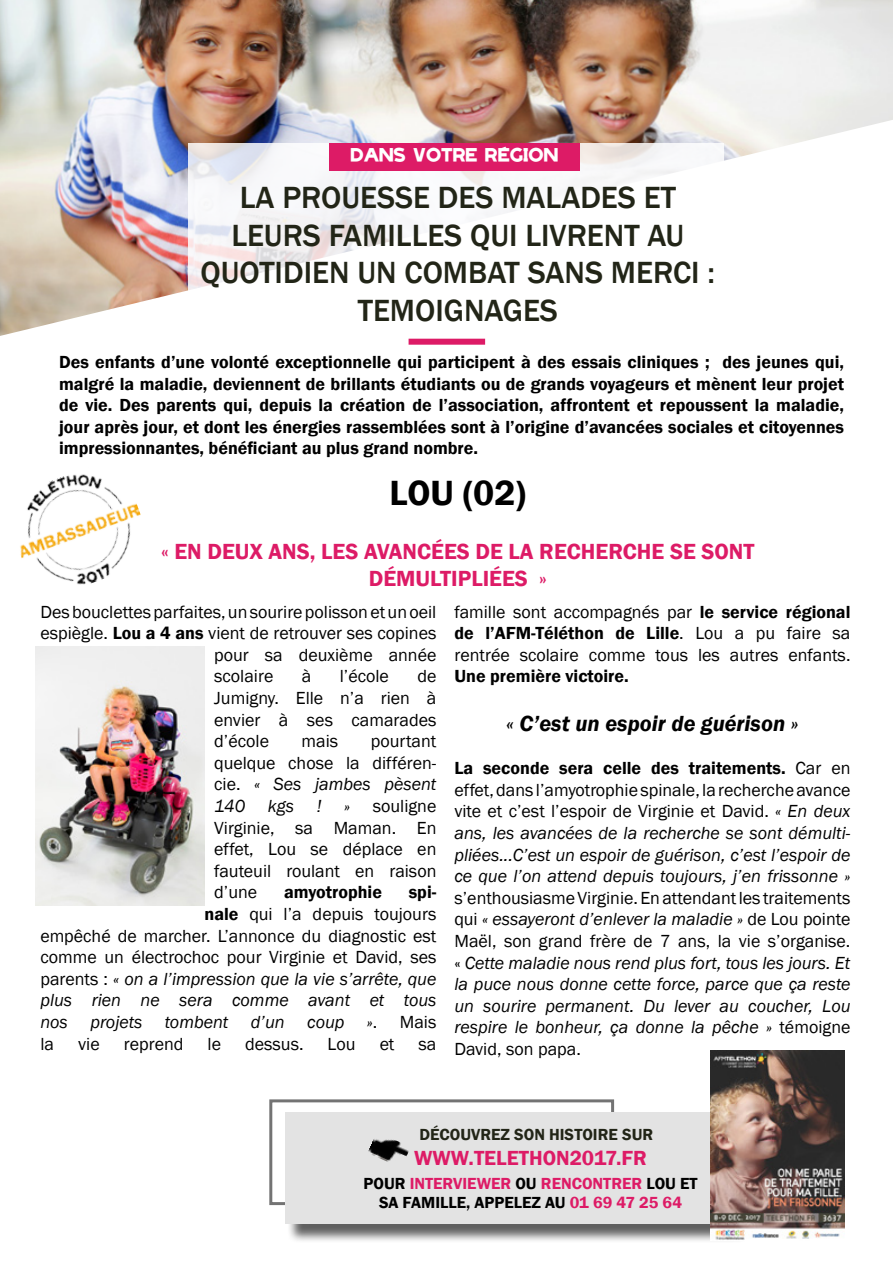
<style>
.page{position:relative;width:893px;height:1263px;background:#fff}
.page>*{position:absolute;margin:0;border:0;box-sizing:border-box;transform-origin:0 0}
.t1{font:600 36px "Franklin Gothic";color:#000}
.t2{font:500 31.5px/37.8px "Franklin Gothic";color:#222517;text-align:center}
.t3{font:600 22.5px/27px "Franklin Gothic";color:#dd1b66;text-align:center}
.t4{font:italic 600 22.5px "Franklin Gothic";color:#000}
.t5{font:600 21px "Franklin Gothic";color:#dd1b66}
.t6{font:italic 18px/21.6px "Franklin Gothic";color:#000;text-align:justify}
.t7{font:18px/21.6px "Franklin Gothic";color:#000;text-align:justify}
.t8{font:600 18px/21.6px "Franklin Gothic";color:#000;text-align:justify}
.t9{font:600 16.5px/19.8px "Franklin Gothic";color:#dd1b66;text-align:center}
.t10{font:600 16.5px "Franklin Gothic";color:#222517}
.t11{font:700 15px "AFM Telethon";color:#fff}
.s1{font-weight:600}
.s2{font-style:italic}
.s3{font-style:normal}
.s4{font-weight:600;font-style:normal}
.s5{color:#000}
</style>
<div class="page">
<img style="left:0;top:0;width:893px;height:336px">
<div style="left:189px;top:143px;width:535px;height:232px;background:#fff"></div>
<div style="left:329px;top:143px;width:251px;height:28px;background:#dd1b66"></div>
<div style="left:409px;top:339px;width:76px;height:6px;background:#dd1b66"></div>
<img style="left:20px;top:474px;width:121px;height:111px">
<div style="left:287px;top:1114px;width:461px;height:128px;background:#000;opacity:.63"></div>
<div style="left:285px;top:1112px;width:445px;height:112px;background:#e3e3e3"></div>
<img style="left:710px;top:1050px;width:135px;height:191px">
<img style="left:35px;top:646px;width:169px;height:260px">
<img style="left:368px;top:1139px;width:41px;height:23px">
<p class="t11" style="left:350px;top:150px;width:209px">DANS VOTRE RÉGION</p>
<h2 class="t2" style="left:201px;top:179px;width:516px">LA PROUESSE DES MALADES ET<br>LEURS FAMILLES QUI LIVRENT AU<br>QUOTIDIEN UN COMBAT SANS MERCI :<br>TEMOIGNAGES</h2>
<p class="t8" style="left:59px;top:351px;width:786px">Des enfants d’une volonté exceptionnelle qui participent à des essais cliniques ; des jeunes qui, malgré la maladie, deviennent de brillants étudiants ou de grands voyageurs et mènent leur projet de vie. Des parents qui, depuis la création de l’association, affrontent et repoussent la maladie, jour après jour, et dont les énergies rassemblées sont à l’origine d’avancées sociales et citoyennes impressionnantes, bénéficiant au plus grand nombre.</p>
<h1 class="t1" style="left:390px;top:470px;width:138px">LOU (02)</h1>
<p class="t3" style="left:161px;top:538px;width:595px">« EN DEUX ANS, LES AVANCÉES DE LA RECHERCHE SE SONT<br>DÉMULTIPLIÉES »</p>
<p class="t7" style="left:40px;top:601px;width:398px">Des bouclettes parfaites, un sourire polisson et un oeil</p>
<p class="t7" style="left:40px;top:623px;width:398px">espiègle. <span class="s1">Lou a 4 ans</span> vient de retrouver ses copines</p>
<p class="t7" style="left:214px;top:644px;width:224px">pour sa deuxième année</p>
<p class="t7" style="left:214px;top:666px;width:61px">scolaire</p>
<p class="t7" style="left:302px;top:666px;width:11px">à</p>
<p class="t7" style="left:340px;top:666px;width:51px">l’école</p>
<p class="t7" style="left:214px;top:666px;width:224px;text-indent:203px">de Jumigny. Elle n’a rien à envier à ses camarades d’école</p>
<p class="t7" style="left:302px;top:731px;width:38px">mais</p>
<p class="t7" style="left:214px;top:731px;width:224px;text-indent:157px">pourtant quelque chose la différen&shy;cie. <span class="s2">« Ses jambes pèsent 140</span></p>
<p class="t7" style="left:214px;top:795px;width:224px;text-indent:130px"><span class="s2">»</span> souligne Virginie, sa Maman. En effet, Lou se déplace en fauteuil roulant en raison d’une</p>
<p class="t6" style="left:268px;top:795px;width:28px">kgs</p>
<p class="t6" style="left:317px;top:795px;width:6px">!</p>
<p class="t8" style="left:284px;top:882px;width:100px">amyotrophie</p>
<p class="t8" style="left:409px;top:882px;width:29px">spi-</p>
<p class="t7" style="left:204px;top:903px;width:233px"><span class="s1">nale</span> qui l’a depuis toujours</p>
<p class="t7" style="left:40px;top:925px;width:398px">empêché de marcher. L’annonce du diagnostic est</p>
<p class="t7" style="left:40px;top:947px;width:398px">comme un électrochoc pour Virginie et David, ses</p>
<p class="t6" style="left:40px;top:968px;width:398px"><span class="s3">parents :</span> « on a l’impression que la vie s’arrête, que</p>
<p class="t6" style="left:40px;top:990px;width:397px">plus rien ne sera comme avant et tous</p>
<p class="t6" style="left:40px;top:1011px;width:397px">nos projets tombent d’un coup »<span class="s3">. Mais</span></p>
<p class="t7" style="left:40px;top:1033px;width:15px">la</p>
<p class="t7" style="left:78px;top:1033px;width:23px">vie</p>
<p class="t7" style="left:124px;top:1033px;width:61px">reprend</p>
<p class="t7" style="left:208px;top:1033px;width:15px">le</p>
<p class="t7" style="left:245px;top:1033px;width:60px">dessus.</p>
<p class="t7" style="left:328px;top:1033px;width:29px">Lou</p>
<p class="t7" style="left:380px;top:1033px;width:16px">et</p>
<p class="t7" style="left:419px;top:1033px;width:19px">sa</p>
<p class="t7" style="left:454px;top:601px;width:398px">famille sont accompagnés par <span class="s1">le service régional de l’AFM-Téléthon de Lille</span>. Lou a pu faire sa rentrée scolaire comme tous les autres enfants.</p>
<p class="t8" style="left:454px;top:666px;width:176px">Une première victoire.</p>
<p class="t4" style="left:506px;top:709px;width:294px">« C’est un espoir de guérison »</p>
<p class="t6" style="left:454px;top:758px;width:398px"><span class="s4">La seconde sera celle des traitements.</span> <span class="s3">Car en effet, dans l’amyotrophie spinale, la recherche avance vite et c’est l’espoir de Virginie et David.</span> « En deux ans, les avancées de la recherche se sont démulti&shy;pliées...C’est un espoir de guérison, c’est l’espoir de ce que l’on attend depuis toujours, j’en frissonne »</p>
<p class="t6" style="left:454px;top:887px;width:398px"><span class="s3">s’enthousiasme Virginie. En attendant les traitements qui</span> « essayeront d’enlever la maladie » <span class="s3">de Lou pointe Maël, son grand frère de 7 ans, la vie s’organise. «</span> Cette maladie nous rend plus fort, tous les jours. Et la puce nous donne cette force, parce que ça reste un sourire permanent. Du lever au coucher, Lou respire le bonheur, ça donne la pêche » <span class="s3">témoigne David, son papa.</span></p>
<p class="t10" style="left:419px;top:1124px;width:235px">DÉCOUVREZ SON HISTOIRE SUR</p>
<p class="t5" style="left:414px;top:1145px;width:234px">WWW.TELETHON2017.FR</p>
<p class="t9" style="left:364px;top:1173px;width:336px"><span class="s5">POUR</span> INTERVIEWER <span class="s5">OU</span> RENCONTRER <span class="s5">LOU ET<br>SA FAMILLE, APPELEZ AU</span> 01 69 47 25 64</p>
</div>
